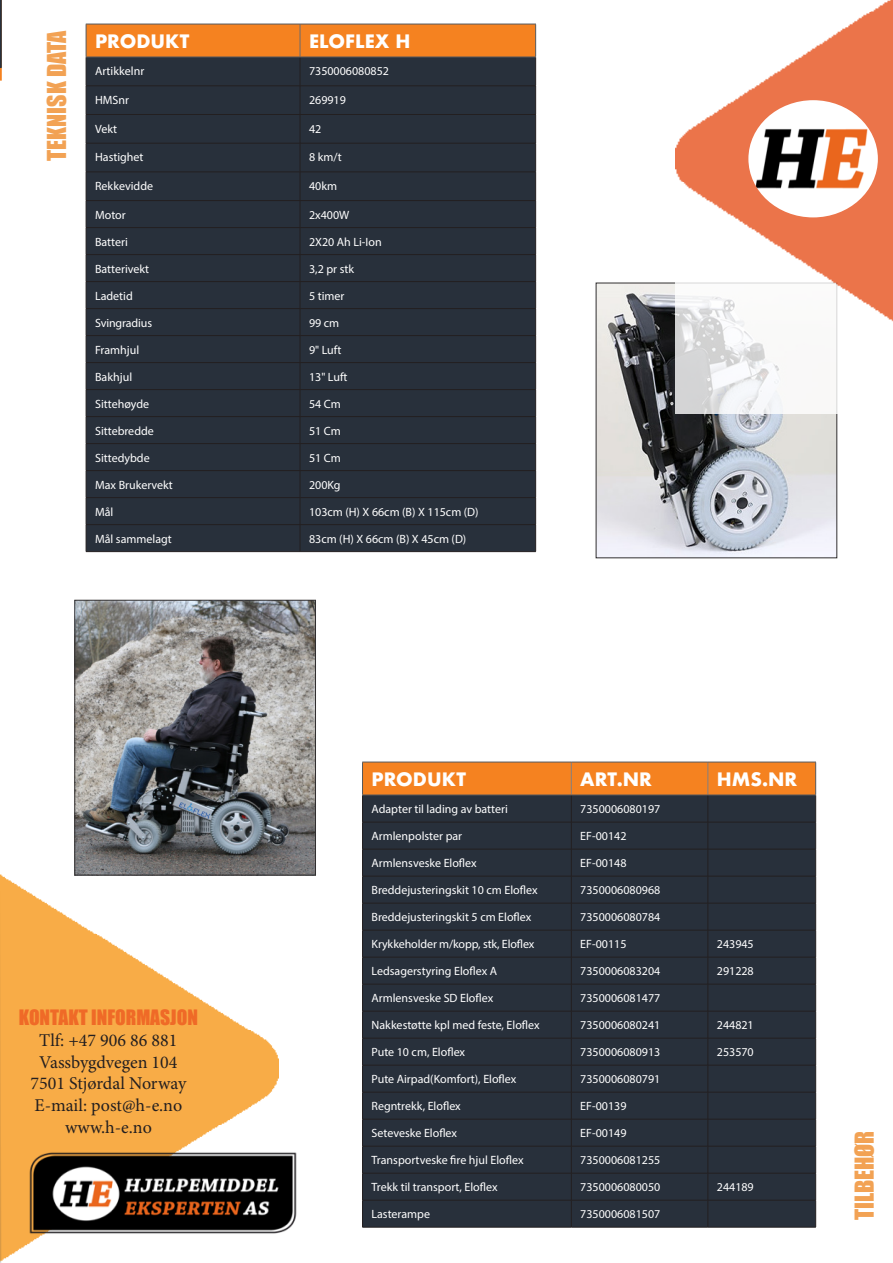
<style>
.page{position:relative;width:893px;height:1263px;background:#fff}
.page>*{position:absolute;margin:0;border:0;box-sizing:border-box;transform-origin:0 0}
.t1{font:24px "Impact";color:#f2a254}
.t2{font:19.5px "Impact";color:#ef6a27}
.t3{font:18px "Minion Pro";color:#231f20}
.t4{font:700 18px "Futura";color:#fff}
.t5{font:12px "Myriad Pro";color:#fff}
</style>
<div class="page">
<img style="left:598px;top:285px;width:237px;height:271px">
<hr style="left:362px;top:1227px;width:209px;height:1px;background:#231f20">
<svg style="left:362px;top:763px;width:454px;height:464px;background:#353438"></svg>
<hr style="left:571px;top:1227px;width:137px;height:1px;background:#231f20">
<hr style="left:708px;top:1227px;width:108px;height:1px;background:#231f20">
<hr style="left:362px;top:762px;width:209px;height:1px;background:#57585a">
<hr style="left:362px;top:762px;width:1px;height:33px;background:#57585a">
<hr style="left:571px;top:762px;width:137px;height:1px;background:#57585a">
<hr style="left:708px;top:762px;width:108px;height:1px;background:#57585a">
<hr style="left:815px;top:762px;width:1px;height:33px;background:#57585a">
<hr style="left:362px;top:795px;width:209px;height:1px;background:#57585a">
<hr style="left:571px;top:795px;width:137px;height:1px;background:#57585a">
<hr style="left:708px;top:795px;width:108px;height:1px;background:#57585a">
<img style="left:6px;top:744px;width:272px;height:515px">
<svg style="left:0;top:874px;width:6px;height:389px;background:#f5ab49"></svg>
<svg style="left:0;top:0;width:2px;height:81px"></svg>
<img style="left:676px;top:0;width:217px;height:413px">
<img style="left:748px;top:100px;width:130px;height:117px">
<img style="left:28px;top:1150px;width:269px;height:85px">
<hr style="left:86px;top:551px;width:214px;height:1px;background:#231f20">
<hr style="left:300px;top:551px;width:236px;height:1px;background:#231f20">
<svg style="left:86px;top:25px;width:450px;height:526px;background:#343438"></svg>
<hr style="left:300px;top:24px;width:1px;height:33px;background:#6b6b6e">
<hr style="left:86px;top:24px;width:214px;height:1px;background:#57585a">
<hr style="left:86px;top:24px;width:1px;height:33px;background:#57585a">
<hr style="left:300px;top:24px;width:236px;height:1px;background:#57585a">
<hr style="left:535px;top:24px;width:1px;height:33px;background:#57585a">
<hr style="left:86px;top:57px;width:214px;height:1px;background:#57585a">
<hr style="left:300px;top:57px;width:236px;height:1px;background:#57585a">
<img style="left:77px;top:602px;width:237px;height:271px">
<div style="left:75px;top:600px;width:241px;height:275px;border:1px solid #312f30"></div>
<p class="t1" style="left:38px;top:161px;width:132px;rotate:-90deg">TEKNISK DATA</p>
<p class="t4" style="left:95px;top:28px;width:96px">PRODUKT</p>
<p class="t4" style="left:309px;top:28px;width:103px">ELOFLEX H</p>
<p class="t5" style="left:95px;top:64px;width:51px">Artikkelnr</p>
<p class="t5" style="left:309px;top:64px;width:82px">7350006080852</p>
<p class="t5" style="left:95px;top:92px;width:35px">HMSnr</p>
<p class="t5" style="left:309px;top:92px;width:38px">269919</p>
<p class="t5" style="left:95px;top:121px;width:23px">Vekt</p>
<p class="t5" style="left:309px;top:121px;width:14px">42</p>
<p class="t5" style="left:95px;top:150px;width:50px">Hastighet</p>
<p class="t5" style="left:309px;top:150px;width:34px">8 km/t</p>
<p class="t5" style="left:95px;top:178px;width:60px">Rekkevidde</p>
<p class="t5" style="left:309px;top:178px;width:30px">40km</p>
<p class="t5" style="left:95px;top:207px;width:32px">Motor</p>
<p class="t5" style="left:309px;top:207px;width:42px">2x400W</p>
<p class="t5" style="left:95px;top:234px;width:34px">Batteri</p>
<p class="t5" style="left:309px;top:234px;width:74px">2X20 Ah Li-Ion</p>
<p class="t5" style="left:95px;top:261px;width:56px">Batterivekt</p>
<p class="t5" style="left:309px;top:261px;width:46px">3,2 pr stk</p>
<p class="t5" style="left:95px;top:288px;width:39px">Ladetid</p>
<p class="t5" style="left:309px;top:288px;width:37px">5 timer</p>
<p class="t5" style="left:95px;top:315px;width:59px">Svingradius</p>
<p class="t5" style="left:309px;top:315px;width:32px">99 cm</p>
<p class="t5" style="left:95px;top:342px;width:46px">Framhjul</p>
<p class="t5" style="left:309px;top:342px;width:34px">9" Luft</p>
<p class="t5" style="left:95px;top:369px;width:39px">Bakhjul</p>
<p class="t5" style="left:309px;top:369px;width:40px">13" Luft</p>
<p class="t5" style="left:95px;top:396px;width:56px">Sittehøyde</p>
<p class="t5" style="left:309px;top:396px;width:33px">54 Cm</p>
<p class="t5" style="left:95px;top:423px;width:60px">Sittebredde</p>
<p class="t5" style="left:309px;top:423px;width:33px">51 Cm</p>
<p class="t5" style="left:95px;top:450px;width:56px">Sittedybde</p>
<p class="t5" style="left:309px;top:450px;width:33px">51 Cm</p>
<p class="t5" style="left:95px;top:477px;width:79px">Max Brukervekt</p>
<p class="t5" style="left:309px;top:477px;width:33px">200Kg</p>
<p class="t5" style="left:95px;top:504px;width:20px">Mål</p>
<p class="t5" style="left:309px;top:504px;width:171px">103cm (H) X 66cm (B) X 115cm (D)</p>
<p class="t5" style="left:95px;top:531px;width:78px">Mål sammelagt</p>
<p class="t5" style="left:309px;top:531px;width:159px">83cm (H) X 66cm (B) X 45cm (D)</p>
<p class="t2" style="left:19px;top:1002px;width:181px">KONTAKT INFORMASJON</p>
<p class="t3" style="left:39px;top:1028px;width:140px">Tlf: +47 906 86 881</p>
<p class="t3" style="left:39px;top:1050px;width:140px">Vassbygdvegen 104</p>
<p class="t3" style="left:31px;top:1071px;width:157px">7501 Stjørdal Norway</p>
<p class="t3" style="left:35px;top:1093px;width:149px">E-mail: post@h-e.no</p>
<p class="t3" style="left:65px;top:1115px;width:88px">www.h-e.no</p>
<p class="t4" style="left:371px;top:766px;width:96px">PRODUKT</p>
<p class="t4" style="left:580px;top:766px;width:73px">ART.NR</p>
<p class="t4" style="left:717px;top:766px;width:82px">HMS.NR</p>
<p class="t5" style="left:371px;top:802px;width:138px">Adapter til lading av batteri</p>
<p class="t5" style="left:580px;top:802px;width:82px">7350006080197</p>
<p class="t5" style="left:371px;top:829px;width:92px">Armlenpolster par</p>
<p class="t5" style="left:580px;top:829px;width:48px">EF-00142</p>
<p class="t5" style="left:371px;top:856px;width:107px">Armlensveske Eloflex</p>
<p class="t5" style="left:580px;top:856px;width:48px">EF-00148</p>
<p class="t5" style="left:371px;top:883px;width:168px">Breddejusteringskit 10 cm Eloflex</p>
<p class="t5" style="left:580px;top:883px;width:82px">7350006080968</p>
<p class="t5" style="left:371px;top:910px;width:161px">Breddejusteringskit 5 cm Eloflex</p>
<p class="t5" style="left:580px;top:910px;width:82px">7350006080784</p>
<p class="t5" style="left:371px;top:937px;width:164px">Krykkeholder m/kopp, stk, Eloflex</p>
<p class="t5" style="left:580px;top:937px;width:48px">EF-00115</p>
<p class="t5" style="left:717px;top:937px;width:38px">243945</p>
<p class="t5" style="left:371px;top:964px;width:127px">Ledsagerstyring Eloflex A</p>
<p class="t5" style="left:580px;top:964px;width:82px">7350006083204</p>
<p class="t5" style="left:717px;top:964px;width:38px">291228</p>
<p class="t5" style="left:371px;top:991px;width:123px">Armlensveske SD Eloflex</p>
<p class="t5" style="left:580px;top:991px;width:82px">7350006081477</p>
<p class="t5" style="left:371px;top:1018px;width:170px">Nakkestøtte kpl med feste, Eloflex</p>
<p class="t5" style="left:580px;top:1018px;width:82px">7350006080241</p>
<p class="t5" style="left:717px;top:1018px;width:38px">244821</p>
<p class="t5" style="left:371px;top:1045px;width:95px">Pute 10 cm, Eloflex</p>
<p class="t5" style="left:580px;top:1045px;width:82px">7350006080913</p>
<p class="t5" style="left:717px;top:1045px;width:38px">253570</p>
<p class="t5" style="left:371px;top:1072px;width:146px">Pute Airpad(Komfort), Eloflex</p>
<p class="t5" style="left:580px;top:1072px;width:82px">7350006080791</p>
<p class="t5" style="left:371px;top:1099px;width:91px">Regntrekk, Eloflex</p>
<p class="t5" style="left:580px;top:1099px;width:48px">EF-00139</p>
<p class="t5" style="left:371px;top:1126px;width:87px">Seteveske Eloflex</p>
<p class="t5" style="left:580px;top:1126px;width:48px">EF-00149</p>
<p class="t5" style="left:371px;top:1153px;width:154px">Transportveske fire hjul Eloflex</p>
<p class="t5" style="left:580px;top:1153px;width:82px">7350006081255</p>
<p class="t5" style="left:371px;top:1180px;width:128px">Trekk til transport, Eloflex</p>
<p class="t5" style="left:580px;top:1180px;width:82px">7350006080050</p>
<p class="t5" style="left:717px;top:1180px;width:38px">244189</p>
<p class="t5" style="left:371px;top:1207px;width:60px">Lasterampe</p>
<p class="t5" style="left:580px;top:1207px;width:82px">7350006081507</p>
<p class="t1" style="left:846px;top:1220px;width:91px;rotate:-90deg">TILBEHØR</p>
</div>
